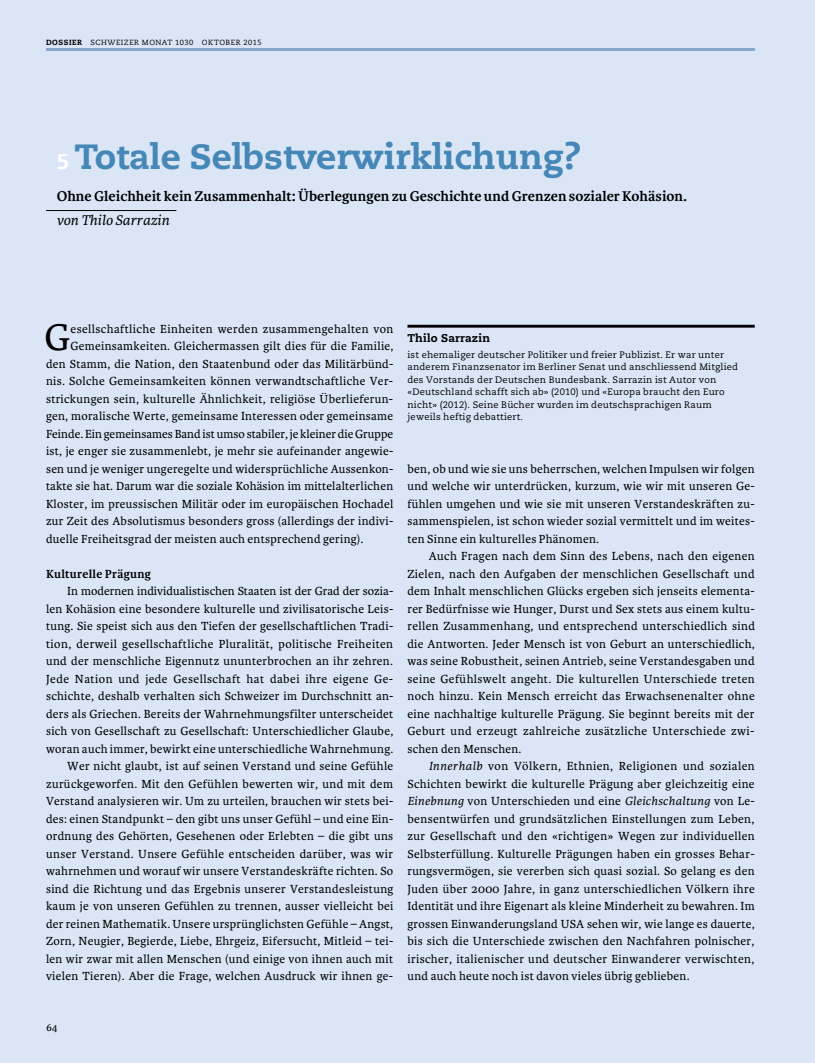
<style>
.page{position:relative;width:815px;height:1063px;background:#dae6f6}
.page>*{position:absolute;margin:0;border:0;box-sizing:border-box;transform-origin:0 0}
.t1{font:39.38px "Karmina Basic";color:#000}
.t2{font:800 35px "Caecilia";color:#4587b7}
.t3{font:700 15px "Karmina Basic";color:#000}
.t4{font:italic 15px "Karmina";color:#000}
.t5{font:12.5px/17.5px "Karmina Basic";letter-spacing:.02em;color:#000;text-align:justify}
.t6{font:12.5px "Karmina Basic";color:#000}
.t7{font:700 12.5px "Karmina Basic";letter-spacing:.02em;color:#000}
.t8{font:800 11.25px "Caecilia";color:#000}
.t9{font:11.25px "Karmina Basic";color:#000}
.t10{font:9.38px/12.5px "Caecilia";letter-spacing:.02em;color:#000}
.t11{font:7.5px "Caecilia";letter-spacing:.07em;color:#000}
.s1{font-weight:800}
.s2{font-size:21.25px;color:#fff}
.s3{font-style:italic}
</style>
<div class="page">
<hr style="left:46px;top:49px;width:709px;height:2px;background:#85a8cc">
<hr style="left:407px;top:325px;width:348px;height:3px;background:#000">
<hr style="left:46px;top:210px;width:130px;height:1px;background:#000">
<p class="t11" style="left:46px;top:38px;width:217px"><span class="s1">Dossier</span> Schweizer Monat 1030 Oktober 2015</p>
<h2 class="t2" style="left:57px;top:135px;width:525px"><span class="s2">5</span> Totale Selbstverwirklichung?</h2>
<p class="t3" style="left:57px;top:187px;width:632px">Ohne Gleichheit kein Zusammenhalt: Überlegungen zu Geschichte und Grenzen sozialer Kohäsion.</p>
<p class="t4" style="left:57px;top:212px;width:114px">von Thilo Sarrazin</p>
<h1 class="t1" style="left:45px;top:316px;width:27px">G</h1>
<p class="t5" style="left:71px;top:320px;width:324px">esellschaftliche Einheiten werden zusammengehalten von</p>
<p class="t5" style="left:71px;top:338px;width:324px">Gemeinsamkeiten. Gleichermassen gilt dies für die Familie,</p>
<p class="t5" style="left:46px;top:355px;width:349px">den Stamm, die Nation, den Staatenbund oder das Militärbünd-</p>
<p class="t5" style="left:46px;top:373px;width:349px">nis. Solche Gemeinsamkeiten können verwandtschaftliche Ver-</p>
<p class="t5" style="left:46px;top:390px;width:349px">strickungen sein, kulturelle Ähnlichkeit, religiöse Überlieferun-</p>
<p class="t5" style="left:46px;top:408px;width:349px">gen, moralische Werte, gemeinsame Interessen oder gemeinsame</p>
<p class="t6" style="left:46px;top:427px;width:349px">Feinde. Ein gemeinsames Band ist umso stabiler, je kleiner die Gruppe</p>
<p class="t5" style="left:46px;top:443px;width:349px">ist, je enger sie zusammenlebt, je mehr sie aufeinander angewie-</p>
<p class="t5" style="left:46px;top:460px;width:349px">sen und je weniger ungeregelte und widersprüchliche Aussenkon-</p>
<p class="t5" style="left:46px;top:478px;width:349px">takte sie hat. Darum war die soziale Kohäsion im mittelalterlichen</p>
<p class="t5" style="left:46px;top:495px;width:349px">Kloster, im preussischen Militär oder im europäischen Hochadel</p>
<p class="t5" style="left:46px;top:513px;width:349px">zur Zeit des Absolutismus besonders gross (allerdings der indivi-</p>
<p class="t5" style="left:46px;top:530px;width:319px">duelle Freiheitsgrad der meisten auch entsprechend gering).</p>
<p class="t7" style="left:46px;top:567px;width:106px">Kulturelle Prägung</p>
<p class="t5" style="left:46px;top:583px;width:349px;text-align:right">In modernen individualistischen Staaten ist der Grad der sozia-<br>len Kohäsion eine besondere kulturelle und zivilisatorische Leis&shy;tung. Sie speist sich aus den Tiefen der gesellschaftlichen Tradi&shy;tion, derweil gesellschaftliche Pluralität, politische Freiheiten und der menschliche Eigennutz ununterbrochen an ihr zehren.<br>Jede Nation und jede Gesellschaft hat dabei ihre eigene Ge&shy;schichte, deshalb verhalten sich Schweizer im Durchschnitt an&shy;ders als Griechen. Bereits der Wahrnehmungsfilter unterscheidet sich von Gesellschaft zu Gesellschaft: Unterschiedlicher Glaube, woran auch immer, bewirkt eine unterschiedliche Wahrnehmung.<br>Wer nicht glaubt, ist auf seinen Verstand und seine Gefühle zurückgeworfen. Mit den Gefühlen bewerten wir, und mit dem Verstand analysieren wir. Um zu urteilen, brauchen wir stets bei&shy;des: einen Standpunkt – den gibt uns unser Gefühl – und eine Ein&shy;ordnung des Gehörten, Gesehenen oder Erlebten – die gibt uns unser Verstand. Unsere Gefühle entscheiden darüber, was wir wahrnehmen und worauf wir unsere Verstandeskräfte richten. So sind die Richtung und das Ergebnis unserer Verstandesleistung kaum je von unseren Gefühlen zu trennen, ausser vielleicht bei der reinen Mathematik. Unsere ursprünglichsten Gefühle – Angst, Zorn, Neugier, Begierde, Liebe, Ehrgeiz, Eifersucht, Mitleid – tei&shy;len wir zwar mit allen Menschen (und einige von ihnen auch mit vielen Tieren). Aber die Frage, welchen Ausdruck wir ihnen ge-</p>
<p class="t8" style="left:407px;top:331px;width:84px">Thilo Sarrazin</p>
<p class="t10" style="left:407px;top:349px;width:332px">ist ehemaliger deutscher Politiker und freier Publizist. Er war unter anderem Finanzsenator im Berliner Senat und anschliessend Mitglied des Vorstands der Deutschen Bundesbank. Sarrazin ist Autor von «Deutschland schafft sich ab» (2010) und «Europa braucht den Euro nicht» (2012). Seine Bücher wurden im deutschsprachigen Raum jeweils heftig debattiert.</p>
<p class="t5" style="left:407px;top:460px;width:349px">ben, ob und wie sie uns beherrschen, welchen Impulsen wir folgen und welche wir unterdrücken, kurzum, wie wir mit unseren Ge&shy;fühlen umgehen und wie sie mit unseren Verstandeskräften zu&shy;sammenspielen, ist schon wieder sozial vermittelt und im weites&shy;ten Sinne ein kulturelles Phänomen.</p>
<p class="t5" style="left:407px;top:548px;width:349px;text-indent:21px">Auch Fragen nach dem Sinn des Lebens, nach den eigenen Zielen, nach den Aufgaben der menschlichen Gesellschaft und dem Inhalt menschlichen Glücks ergeben sich jenseits elementa&shy;rer Bedürfnisse wie Hunger, Durst und Sex stets aus einem kultu&shy;rellen Zusammenhang, und entsprechend unterschiedlich sind die Antworten. Jeder Mensch ist von Geburt an unterschiedlich, was seine Robustheit, seinen Antrieb, seine Verstandesgaben und seine Gefühlswelt angeht. Die kulturellen Unterschiede treten noch hinzu. Kein Mensch erreicht das Erwachsenenalter ohne eine nachhaltige kulturelle Prägung. Sie beginnt bereits mit der Geburt und erzeugt zahlreiche zusätzliche Unterschiede zwi&shy;schen den Menschen.</p>
<p class="t5" style="left:407px;top:758px;width:349px;text-indent:21px"><span class="s3">Innerhalb</span> von Völkern, Ethnien, Religionen und sozialen Schichten bewirkt die kulturelle Prägung aber gleichzeitig eine <span class="s3">Einebnung</span> von Unterschieden und eine <span class="s3">Gleichschaltung</span> von Le&shy;bensentwürfen und grundsätzlichen Einstellungen zum Leben, zur Gesellschaft und den «richtigen» Wegen zur individuellen Selbsterfüllung. Kulturelle Prägungen haben ein grosses Behar&shy;rungsvermögen, sie vererben sich quasi sozial. So gelang es den Juden über 2000 Jahre, in ganz unterschiedlichen Völkern ihre Identität und ihre Eigenart als kleine Minderheit zu bewahren. Im grossen Einwanderungsland USA sehen wir, wie lange es dauerte, bis sich die Unterschiede zwischen den Nachfahren polnischer, irischer, italienischer und deutscher Einwanderer verwischten, und auch heute noch ist davon vieles übrig geblieben.</p>
<p class="t9" style="left:46px;top:1021px;width:13px">64</p>
</div>
